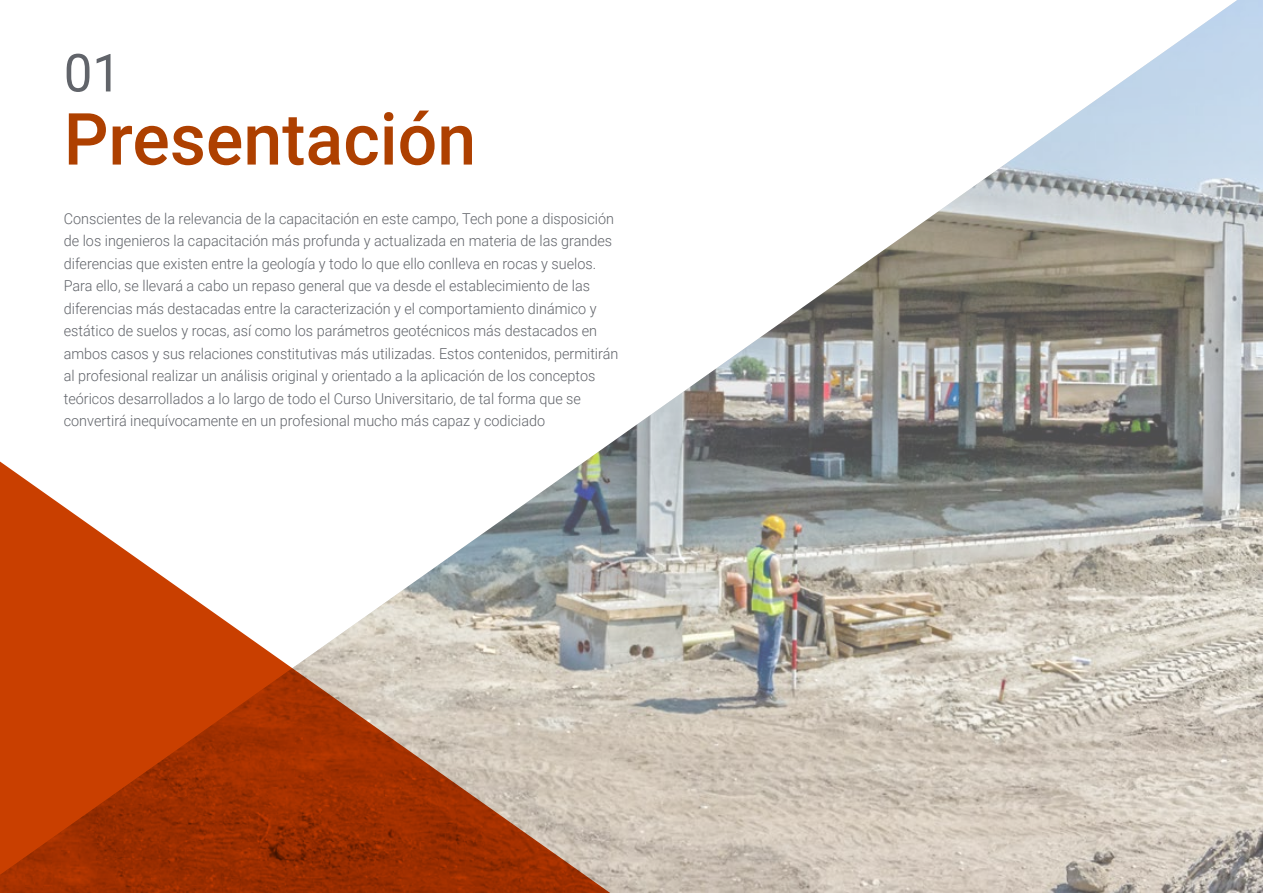
<style>
.page{position:relative;width:1263px;height:893px;background:#fff}
.page>*{position:absolute;margin:0;border:0;box-sizing:border-box;transform-origin:0 0}
.t1{font:500 72px "Roboto";color:#ae4000}
.t2{font:52.5px "Roboto";color:#61646a}
.t3{font:300 15px/22.5px "Roboto";color:#61646a;scale:.96 1}
</style>
<div class="page">
<img style="left:606px;top:0;width:657px;height:893px">
<svg style="left:0;top:446px;width:640px;height:447px"></svg>
<h2 class="t2" style="left:64px;top:36px;width:59px">01</h2>
<h1 class="t1" style="left:64px;top:89px;width:414px">Presentación</h1>
<p class="t3" style="left:64px;top:207px;width:579px">Conscientes de la relevancia de la capacitación en este campo, Tech pone a disposición de los ingenieros la capacitación más profunda y actualizada en materia de las grandes diferencias que existen entre la geología y todo lo que ello conlleva en rocas y suelos.<br>Para ello, se llevará a cabo un repaso general que va desde el establecimiento de las diferencias más destacadas entre la caracterización y el comportamiento dinámico y estático de suelos y rocas, así como los parámetros geotécnicos más destacados en ambos casos y sus relaciones constitutivas más utilizadas. Estos contenidos, permitirán al profesional realizar un análisis original y orientado a la aplicación de los conceptos teóricos desarrollados a lo largo de todo el Curso Universitario, de tal forma que se convertirá inequívocamente en un profesional mucho más capaz y codiciado</p>
</div>
